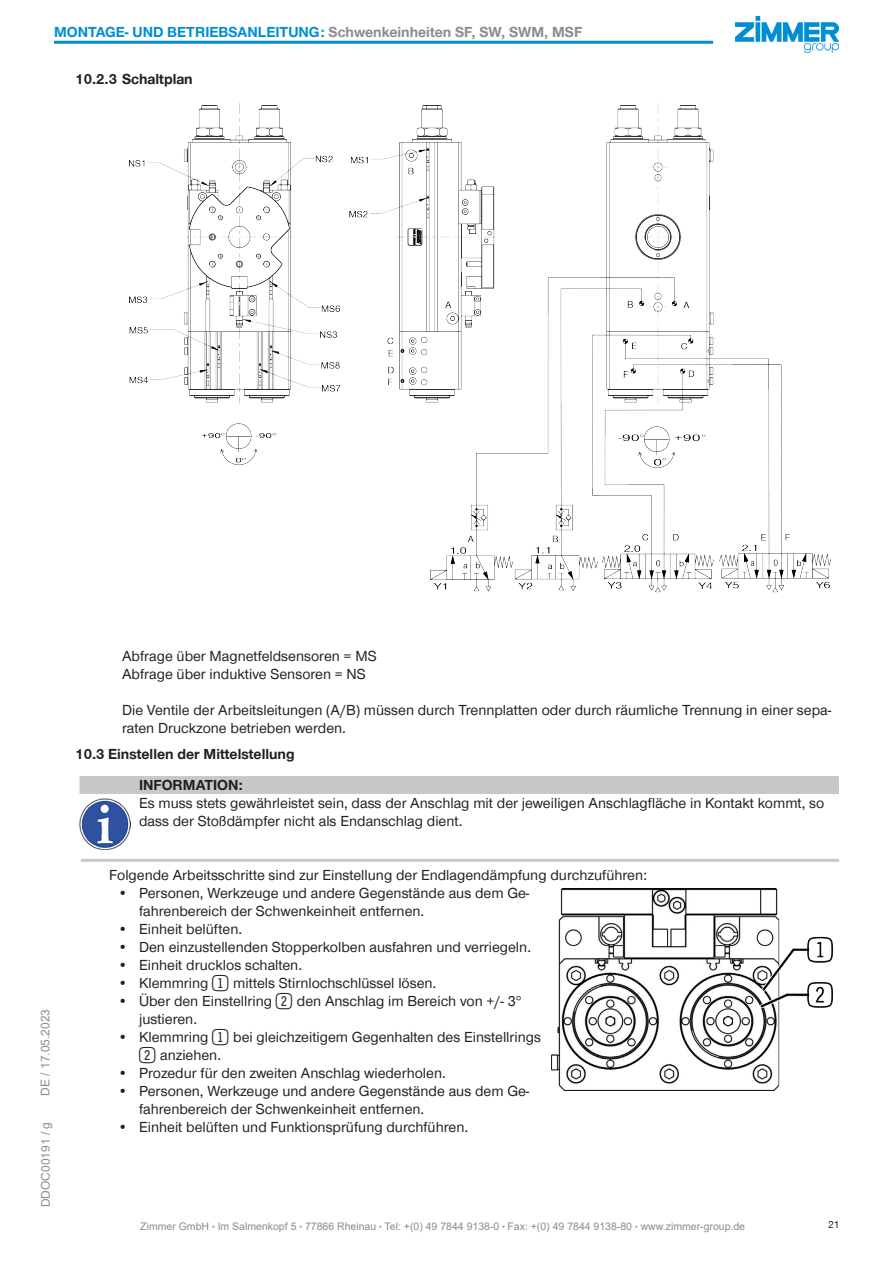
<style>
.page{position:relative;width:893px;height:1263px;background:#fff}
.page>*{position:absolute;margin:0;border:0;box-sizing:border-box;transform-origin:0 0}
.HHT_-_A4_-_INFORMATI{font:15px/18px "Zimmer Group Sans";color:#231f20}
.HHT_-_A4_-_Text_3_10{font:15px/18px "Zimmer Group Sans";color:#231f20}
.HHT_-_A4_-_Text_2_10{font:15px "Zimmer Group Sans";color:#231f20}
.t1{font:700 15px "Zimmer Group Sans";color:#008fd5}
.HHT_-_A4_-Überschrif{font:700 15px "Zimmer Group Sans";color:#231f20}
.HHT_-_A4_-_INFORMATI-2{font:700 15px "Zimmer Group Sans";color:#231f20}
.t2{font:12px "Arial";color:#8a8c8f}
.t3{font:10.5px "Arial";color:#8a8c8f}
.t4{font:10.5px "Zimmer Group Sans";color:#231f20}
.s1{color:#8a8c8f}
.s2{font-family:"Double Digits Super Square";font-size:27px}
</style>
<div class="page">
<img style="left:735px;top:17px;width:104px;height:36px">
<hr style="left:54px;top:41px;width:659px;height:3px;background:#008fd5">
<div style="left:80px;top:776px;width:759px;height:18px;background:#c7c8ca"></div>
<img style="left:128px;top:103px;width:704px;height:490px">
<img style="left:80px;top:798px;width:51px;height:51px">
<hr style="left:81px;top:859px;width:758px;height:3px;background:#c7c8ca">
<img style="left:552px;top:888px;width:281px;height:203px">
<p class="t1" style="left:54px;top:21px;width:530px">MONTAGE- UND BETRIEBSANLEITUNG: <span class="s1">Schwenkeinheiten SF, SW, SWM, MSF</span></p>
<p class="HHT_-_A4_-Überschrif" style="left:75px;top:69px;width:119px">10.2.3 Schaltplan</p>
<p class="t2" style="left:37px;top:1096px;width:88px;rotate:-90deg">DE / 17.05.2023</p>
<p class="t2" style="left:37px;top:1207px;width:87px;rotate:-90deg">DDOC00191 / g</p>
<p class="HHT_-_A4_-_Text_3_10" style="left:122px;top:646px;width:256px">Abfrage über Magnetfeldsensoren = MS</p>
<p class="HHT_-_A4_-_Text_3_10" style="left:122px;top:664px;width:245px">Abfrage über induktive Sensoren = NS</p>
<p class="HHT_-_A4_-_Text_3_10" style="left:122px;top:700px;width:711px">Die Ventile der Arbeitsleitungen (A/B) müssen durch Trennplatten oder durch räumliche Trennung in einer sepa&shy;raten Druckzone betrieben werden.</p>
<p class="HHT_-_A4_-Überschrif" style="left:75px;top:744px;width:221px">10.3 Einstellen der Mittelstellung</p>
<p class="HHT_-_A4_-_INFORMATI-2" style="left:139px;top:775px;width:105px">INFORMATION:</p>
<p class="HHT_-_A4_-_INFORMATI" style="left:139px;top:793px;width:687px">Es muss stets gewährleistet sein, dass der Anschlag mit der jeweiligen Anschlagfläche in Kontakt kommt, so dass der Stoßdämpfer nicht als Endanschlag dient.</p>
<p class="HHT_-_A4_-_Text_2_10" style="left:109px;top:865px;width:539px">Folgende Arbeitsschritte sind zur Einstellung der Endlagendämpfung durchzuführen:</p>
<p class="HHT_-_A4_-_INFORMATI" style="left:139px;top:883px;width:392px;text-indent:-21px">• Personen, Werkzeuge und andere Gegenstände aus dem Ge&shy;fahrenbereich der Schwenkeinheit entfernen.</p>
<p class="HHT_-_A4_-_INFORMATI" style="left:118px;top:919px;width:126px">• Einheit belüften.</p>
<p class="HHT_-_A4_-_INFORMATI" style="left:118px;top:937px;width:415px">• Den einzustellenden Stopperkolben ausfahren und verriegeln.</p>
<p class="HHT_-_A4_-_INFORMATI" style="left:118px;top:955px;width:186px">• Einheit drucklos schalten.</p>
<p class="HHT_-_A4_-_INFORMATI" style="left:118px;top:973px;width:320px">• Klemmring <span class="s2">1</span>mittels Stirnlochschlüssel lösen.</p>
<p class="HHT_-_A4_-_INFORMATI" style="left:139px;top:991px;width:384px;text-indent:-21px">• Über den Einstellring <span class="s2">2</span>den Anschlag im Bereich von +/- 3° justieren.</p>
<p class="HHT_-_A4_-_INFORMATI" style="left:139px;top:1027px;width:404px;text-indent:-21px">• Klemmring <span class="s2">1</span>bei gleichzeitigem Gegenhalten des Einstellrings<br><span class="s2">2</span>anziehen.</p>
<p class="HHT_-_A4_-_INFORMATI" style="left:118px;top:1063px;width:330px">• Prozedur für den zweiten Anschlag wiederholen.</p>
<p class="HHT_-_A4_-_INFORMATI" style="left:139px;top:1081px;width:392px;text-indent:-21px">• Personen, Werkzeuge und andere Gegenstände aus dem Ge&shy;fahrenbereich der Schwenkeinheit entfernen.</p>
<p class="HHT_-_A4_-_INFORMATI" style="left:118px;top:1117px;width:352px">• Einheit belüften und Funktionsprüfung durchführen.</p>
<p class="t3" style="left:140px;top:1219px;width:606px">Zimmer GmbH <sup>●</sup> Im Salmenkopf 5 <sup>●</sup> 77866 Rheinau <sup>●</sup> Tel: +(0) 49 7844 9138-0 <sup>●</sup> Fax: +(0) 49 7844 9138-80 <sup>●</sup> www.zimmer-group.de</p>
<p class="t4" style="left:828px;top:1217px;width:13px">21</p>
</div>
